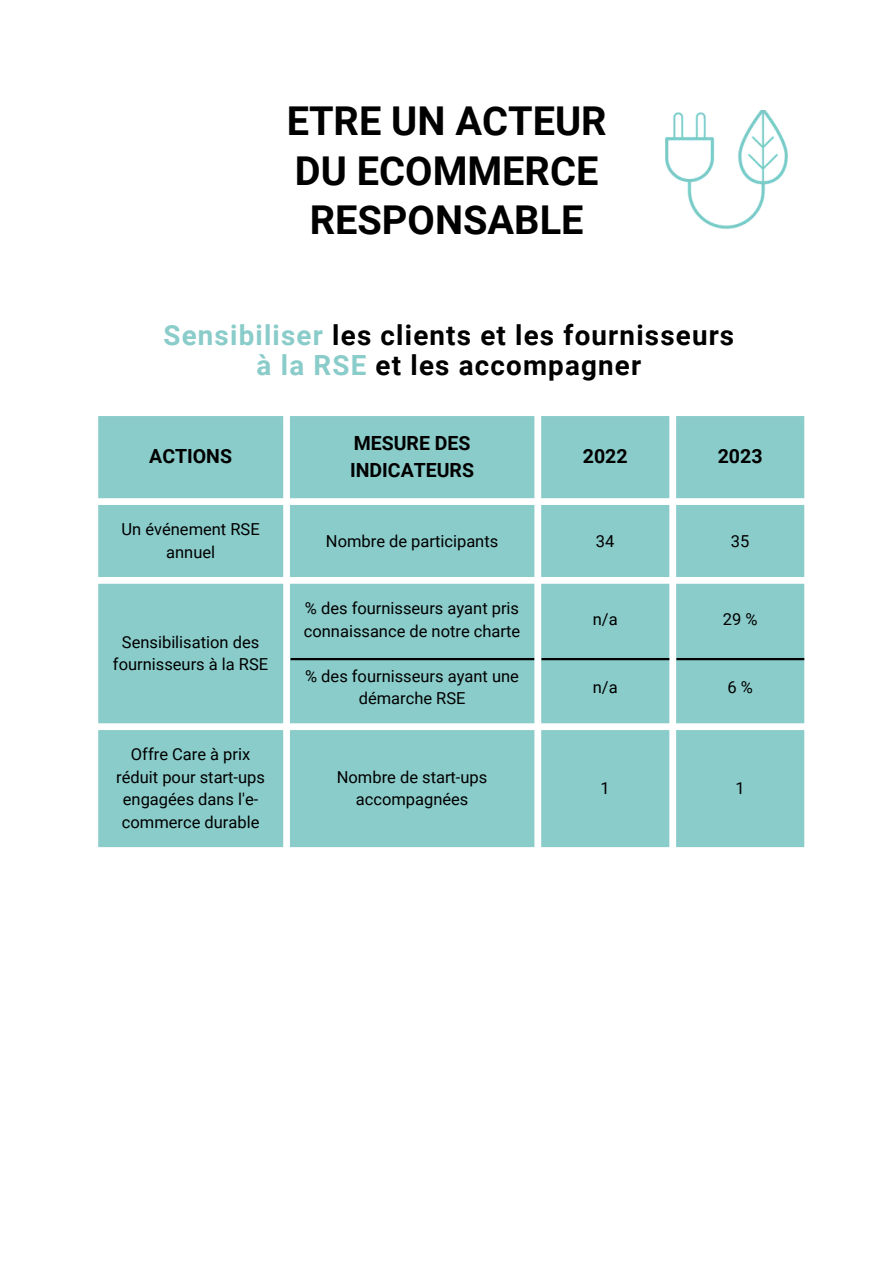
<style>
.page{position:relative;width:894px;height:1264px;background:#fff}
.page>*{position:absolute;margin:0;border:0;box-sizing:border-box;transform-origin:0 0}
.t1{font:700 39.75px/49.5px "Roboto";color:#000;text-align:center}
.t2{font:700 27.75px "Roboto";letter-spacing:.045em;color:#000}
.t3{font:700 19.5px/27px "Roboto";color:#000}
.t4{font:16.5px/22.5px "Roboto";color:#000;text-align:center}
.s1{color:#8accca}
</style>
<div class="page">
<svg style="left:98px;top:416px;width:706px;height:431px;background:#92cfcd"></svg>
<img style="left:665px;top:110px;width:122px;height:119px">
<hr style="left:541px;top:658px;width:128px;height:2px;background:#000">
<hr style="left:676px;top:658px;width:128px;height:2px;background:#000">
<hr style="left:290px;top:658px;width:244px;height:2px;background:#000">
<p class="t1" style="left:286px;top:97px;width:321px">ETRE UN ACTEUR<br>DU ECOMMERCE<br>RESPONSABLE</p>
<p class="t2" style="left:163px;top:319px;width:572px"><span class="s1">Sensibiliser</span> les clients et les fournisseurs</p>
<p class="t2" style="left:256px;top:349px;width:386px"><span class="s1">à la RSE</span> et les accompagner</p>
<h1 class="t3" style="left:149px;top:443px;width:84px">ACTIONS</h1>
<p class="t3" style="left:350px;top:429px;width:125px">MESURE DES<br>INDICATEURS</p>
<p class="t3" style="left:582px;top:443px;width:46px">2022</p>
<p class="t3" style="left:717px;top:443px;width:46px">2023</p>
<p class="t4" style="left:121px;top:518px;width:140px">Un événement RSE annuel</p>
<p class="t4" style="left:326px;top:529px;width:174px">Nombre de participants</p>
<p class="t4" style="left:595px;top:529px;width:20px">34</p>
<p class="t4" style="left:730px;top:529px;width:20px">35</p>
<p class="t4" style="left:113px;top:631px;width:157px">Sensibilisation des fournisseurs à la RSE</p>
<p class="t4" style="left:116px;top:743px;width:150px">Offre Care à prix réduit pour start-ups engagées dans l'e&shy;commerce durable</p>
<p class="t4" style="left:304px;top:597px;width:218px;text-align:left">% des fournisseurs ayant pris connaissance de notre charte</p>
<p class="t4" style="left:305px;top:664px;width:215px">% des fournisseurs ayant une démarche RSE</p>
<p class="t4" style="left:592px;top:608px;width:26px">n/a</p>
<p class="t4" style="left:592px;top:676px;width:26px">n/a</p>
<p class="t4" style="left:722px;top:608px;width:36px">29 %</p>
<p class="t4" style="left:727px;top:676px;width:27px">6 %</p>
<p class="t4" style="left:337px;top:766px;width:152px">Nombre de start-ups accompagnées</p>
<p class="t4" style="left:600px;top:777px;width:11px">1</p>
<p class="t4" style="left:735px;top:777px;width:11px">1</p>
</div>
